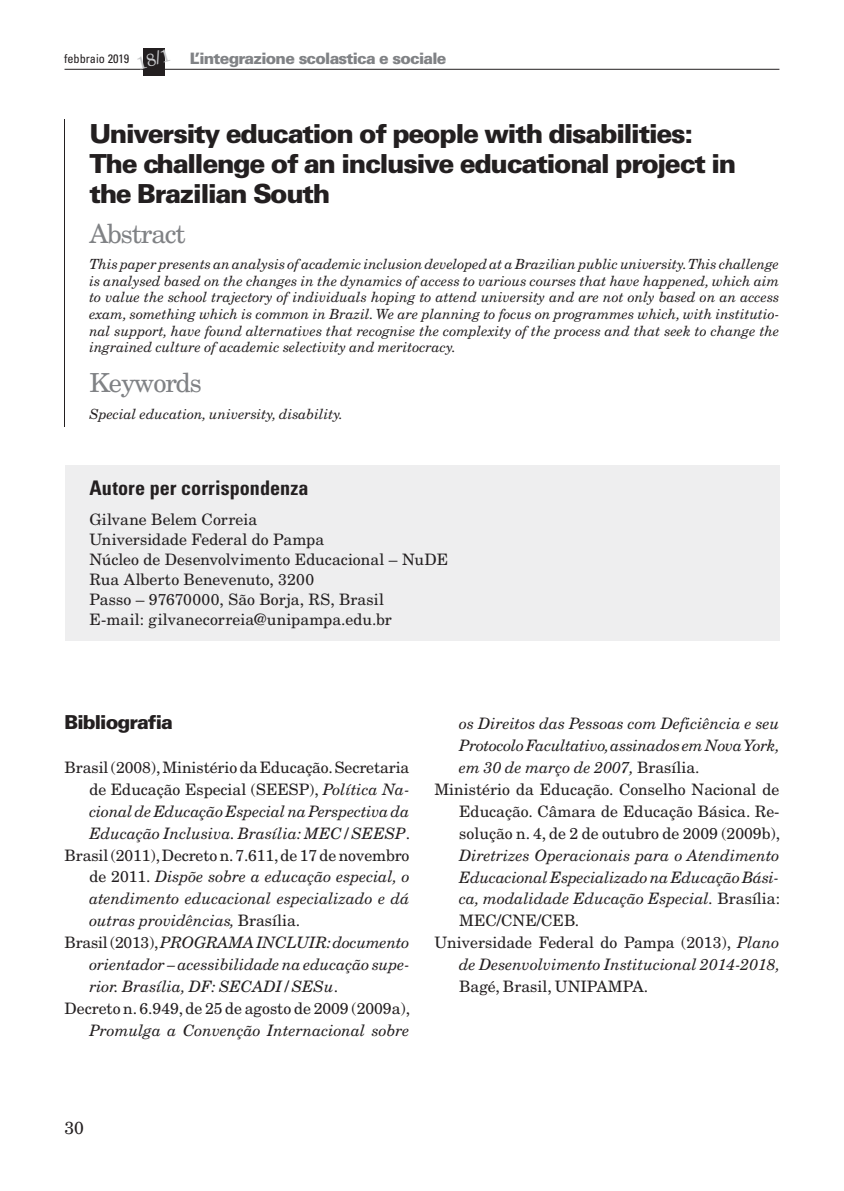
<style>
.page{position:relative;width:844px;height:1191px;background:#fff}
.page>*{position:absolute;margin:0;border:0;box-sizing:border-box;transform-origin:0 0}
.t1{font:900 26.25px/29.8px "Univers LT Std";letter-spacing:-.05em;color:#231f20}
.t2{font:26.25px "New Century Schlbk LT Std";letter-spacing:-.04em;color:#808285}
.t3{font:700 condensed 20.12px "Univers LT Std";color:#231f20}
.t4{font:900 19.25px "Univers LT Std";letter-spacing:-.05em;color:#231f20}
.t5{font:17.5px "New Century Schlbk LT Std";color:#c7c8ca}
.t6{font:17.5px "New Century Schlbk LT Std";color:#231f20}
.t7{font:italic 15.75px "New Century Schlbk LT Std";color:#231f20}
.t8{font:15.75px/20.1px "New Century Schlbk LT Std";color:#231f20}
.t9{font:900 15.75px "Univers LT Std";letter-spacing:-.05em;color:#808285}
.t10{font:italic 14px/16.6px "New Century Schlbk LT Std";color:#231f20;text-align:justify}
.t11{font:condensed 12.25px "Univers LT Std";color:#231f20}
.s1{font-style:italic}
.s2{font-style:normal}
</style>
<div class="page">
<hr style="left:64px;top:69px;width:715px;height:1px;background:#231f20">
<div style="left:143px;top:48px;width:22px;height:27px;background:#231f20"></div>
<hr style="left:64px;top:119px;width:1px;height:103px;background:#231f20">
<hr style="left:64px;top:223px;width:1px;height:36px;background:#231f20">
<hr style="left:64px;top:259px;width:1px;height:112px;background:#231f20">
<hr style="left:64px;top:370px;width:1px;height:34px;background:#231f20">
<svg style="left:64px;top:404px;width:1px;height:23px"></svg>
<div style="left:64px;top:465px;width:715px;height:175px;background:#eeeeef"></div>
<p class="t5" style="left:134px;top:53px;width:36px;rotate:-16deg">18/1</p>
<p class="t11" style="left:64px;top:51px;width:67px">febbraio 2019</p>
<p class="t9" style="left:190px;top:48px;width:258px">L’integrazione scolastica e sociale</p>
<h1 class="t1" style="left:89px;top:118px;width:648px">University education of people with disabilities:<br>The challenge of an inclusive educational project in the Brazilian South</h1>
<h1 class="t2" style="left:89px;top:217px;width:98px">Abstract</h1>
<p class="t10" style="left:89px;top:256px;width:691px">This paper presents an analysis of academic inclusion developed at a Brazilian public university. This challenge is analysed based on the changes in the dynamics of access to various courses that have happened, which aim to value the school trajectory of individuals hoping to attend university and are not only based on an access exam, something which is common in Brazil. We are planning to focus on programmes which, with institutio&shy;nal support, have found alternatives that recognise the complexity of the process and that seek to change the ingrained culture of academic selectivity and meritocracy.</p>
<h1 class="t2" style="left:89px;top:367px;width:114px">Keywords</h1>
<p class="t10" style="left:89px;top:405px;width:255px">Special education, university, disability.</p>
<p class="t3" style="left:89px;top:475px;width:221px">Autore per corrispondenza</p>
<p class="t8" style="left:89px;top:509px;width:360px">Gilvane Belem Correia<br>Universidade Federal do Pampa<br>Núcleo de Desenvolvimento Educacional – NuDE Rua Alberto Benevenuto, 3200<br>Passo – 97670000, São Borja, RS, Brasil<br>E-mail: gilvanecorreia@unipampa.edu.br</p>
<p class="t4" style="left:64px;top:710px;width:110px">Bibliografia</p>
<p class="t8" style="left:64px;top:757px;width:346px">Brasil (2008), Ministério da Educação. Secretaria</p>
<p class="t8" style="left:89px;top:779px;width:321px">de Educação Especial (SEESP), <span class="s1">Política Na-</span></p>
<p class="t7" style="left:89px;top:801px;width:321px">cional de Educação Especial na Perspectiva da</p>
<p class="t7" style="left:89px;top:823px;width:322px">Educação Inclusiva. Brasília: MEC/SEESP<span class="s2">.</span></p>
<p class="t8" style="left:64px;top:845px;width:346px">Brasil (2011), Decreto n. 7.611, de 17 de novembro</p>
<p class="t7" style="left:89px;top:867px;width:321px"><span class="s2">de 2011.</span> Dispõe sobre a educação especial, o</p>
<p class="t7" style="left:89px;top:889px;width:321px">atendimento educacional especializado e dá</p>
<p class="t7" style="left:89px;top:911px;width:212px">outras providências, <span class="s2">Brasília.</span></p>
<p class="t7" style="left:64px;top:933px;width:346px"><span class="s2">Brasil (2013),</span> PROGRAMA INCLUIR: documento</p>
<p class="t7" style="left:89px;top:955px;width:322px">orientador – acessibilidade na educação supe-</p>
<p class="t7" style="left:89px;top:976px;width:250px">rior. Brasília, DF: SECADI/SESu<span class="s2">.</span></p>
<p class="t8" style="left:64px;top:998px;width:347px">Decreto n. 6.949, de 25 de agosto de 2009 (2009a),</p>
<p class="t7" style="left:89px;top:1020px;width:321px">Promulga a Convenção Internacional sobre</p>
<p class="t7" style="left:459px;top:714px;width:321px">os Direitos das Pessoas com Deficiência e seu</p>
<p class="t7" style="left:459px;top:736px;width:322px">Protocolo Facultativo, assinados em Nova York,</p>
<p class="t7" style="left:459px;top:758px;width:242px">em 30 de março de 2007, <span class="s2">Brasília.</span></p>
<p class="t8" style="left:434px;top:779px;width:346px">Ministério da Educação. Conselho Nacional de</p>
<p class="t8" style="left:459px;top:801px;width:321px">Educação. Câmara de Educação Básica. Re-</p>
<p class="t8" style="left:459px;top:823px;width:322px">solução n. 4, de 2 de outubro de 2009 (2009b),</p>
<p class="t7" style="left:459px;top:845px;width:321px">Diretrizes Operacionais para o Atendimento</p>
<p class="t7" style="left:459px;top:867px;width:321px">Educacional Especializado na Educação Bási-</p>
<p class="t7" style="left:459px;top:889px;width:322px">ca, modalidade Educação Especial. <span class="s2">Brasília:</span></p>
<p class="t8" style="left:459px;top:910px;width:121px">MEC/CNE/CEB.</p>
<p class="t8" style="left:434px;top:932px;width:346px">Universidade Federal do Pampa (2013), <span class="s1">Plano</span></p>
<p class="t7" style="left:459px;top:955px;width:322px">de Desenvolvimento Institucional 2014-2018,</p>
<p class="t8" style="left:459px;top:976px;width:190px">Bagé, Brasil, UNIPAMPA.</p>
<p class="t6" style="left:64px;top:1117px;width:21px">30</p>
</div>
